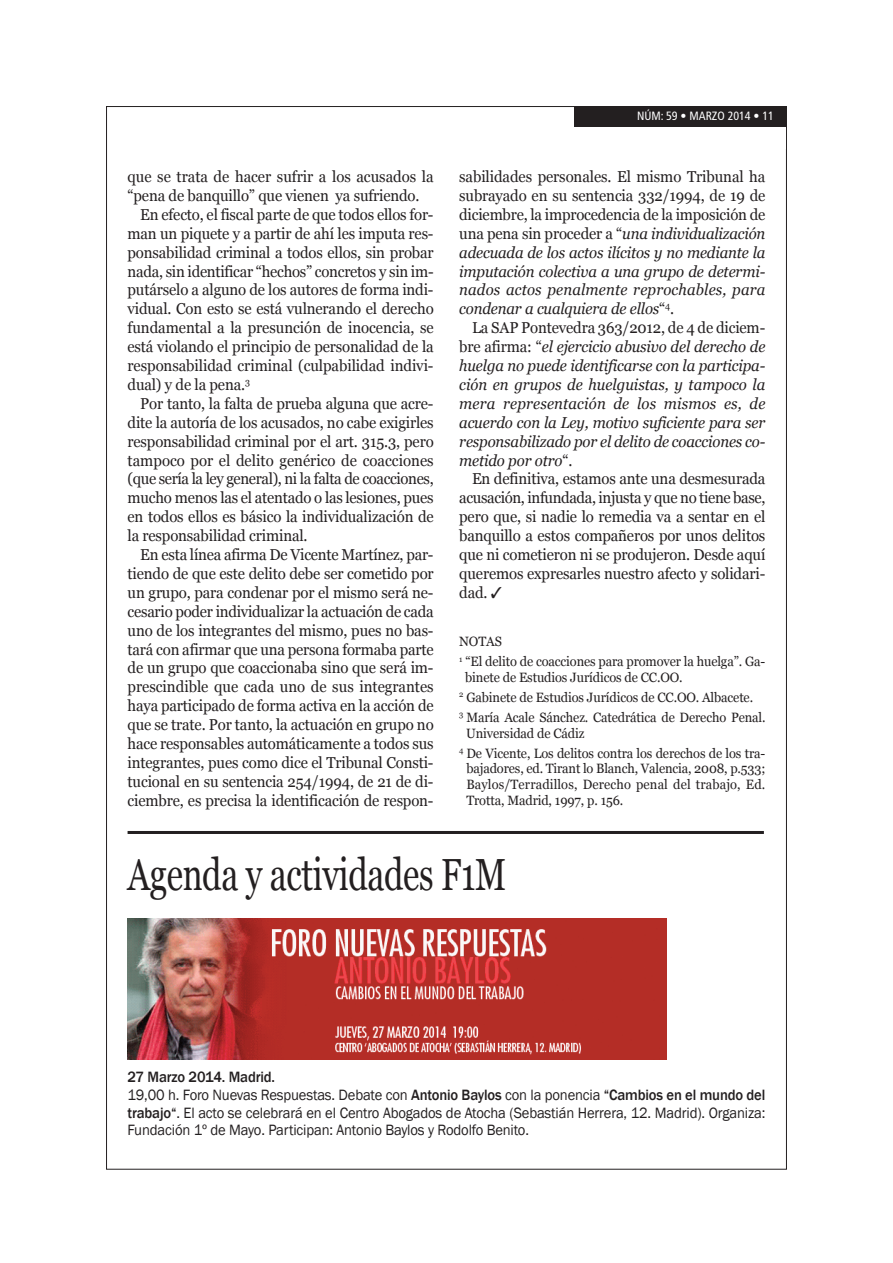
<style>
.page{position:relative;width:893px;height:1263px;background:#fff}
.page>*{position:absolute;margin:0;border:0;box-sizing:border-box;transform-origin:0 0}
.t1{font:45px "Georgia";letter-spacing:-.01em;color:#231f20;scale:.75 1}
.t2{font:15.75px/18.9px "Georgia";letter-spacing:-.01em;color:#231f20;text-align:justify;scale:.95 1}
.t3{font:italic 15.75px/18.9px "Georgia";letter-spacing:-.01em;color:#231f20;text-align:justify;scale:.95 1}
.t4{font:15.3px/17.5px "Franklin Gothic";letter-spacing:-.01em;color:#231f20;scale:.95 1}
.t5{font:13.5px/20px "Georgia";letter-spacing:-.01em;color:#231f20;scale:.95 1}
.t6{font:condensed 12px "Frutiger";color:#fff}
.s1{font-style:normal}
.s2{font-weight:500}
</style>
<div class="page">
<div style="left:574px;top:106px;width:213px;height:22px;background:#231f20"></div>
<hr style="left:128px;top:831px;width:636px;height:3px;background:#231f20">
<img style="left:128px;top:918px;width:538px;height:141px">
<p class="t2" style="left:128px;top:167px;width:324px">que se trata de hacer sufrir a los acusados la</p>
<p class="t2" style="left:128px;top:186px;width:309px">“pena de banquillo” que vienen ya sufriendo.</p>
<p class="t2" style="left:140px;top:205px;width:310px">En efecto, el fiscal parte de que todos ellos for-</p>
<p class="t2" style="left:128px;top:224px;width:324px">man un piquete y a partir de ahí les imputa res-</p>
<p class="t2" style="left:128px;top:243px;width:324px">ponsabilidad criminal a todos ellos, sin probar</p>
<p class="t2" style="left:128px;top:262px;width:324px">nada, sin identificar “hechos” concretos y sin im-</p>
<p class="t2" style="left:128px;top:280px;width:324px">putárselo a alguno de los autores de forma indi-</p>
<p class="t2" style="left:128px;top:299px;width:324px">vidual. Con esto se está vulnerando el derecho</p>
<p class="t2" style="left:128px;top:318px;width:324px">fundamental a la presunción de inocencia, se</p>
<p class="t2" style="left:128px;top:337px;width:324px">está violando el principio de personalidad de la</p>
<p class="t2" style="left:128px;top:356px;width:324px">responsabilidad criminal (culpabilidad indivi-</p>
<p class="t2" style="left:128px;top:375px;width:130px">dual) y de la pena.<sup>3</sup></p>
<p class="t2" style="left:140px;top:394px;width:310px">Por tanto, la falta de prueba alguna que acre-</p>
<p class="t2" style="left:128px;top:413px;width:324px">dite la autoría de los acusados, no cabe exigirles</p>
<p class="t2" style="left:128px;top:432px;width:324px">responsabilidad criminal por el art. 315.3, pero</p>
<p class="t2" style="left:128px;top:451px;width:324px">tampoco por el delito genérico de coacciones</p>
<p class="t2" style="left:128px;top:469px;width:324px">(que sería la ley general), ni la falta de coacciones,</p>
<p class="t2" style="left:128px;top:488px;width:324px">mucho menos las el atentado o las lesiones, pues</p>
<p class="t2" style="left:128px;top:507px;width:324px">en todos ellos es básico la individualización de</p>
<p class="t2" style="left:128px;top:526px;width:191px">la responsabilidad criminal.</p>
<p class="t2" style="left:140px;top:545px;width:310px">En esta línea afirma De Vicente Martínez, par-</p>
<p class="t2" style="left:128px;top:564px;width:324px">tiendo de que este delito debe ser cometido por</p>
<p class="t2" style="left:128px;top:583px;width:324px">un grupo, para condenar por el mismo será ne-</p>
<p class="t2" style="left:128px;top:602px;width:324px">cesario poder individualizar la actuación de cada</p>
<p class="t2" style="left:128px;top:621px;width:324px">uno de los integrantes del mismo, pues no bas-</p>
<p class="t2" style="left:128px;top:640px;width:324px">tará con afirmar que una persona formaba parte</p>
<p class="t2" style="left:128px;top:658px;width:324px">de un grupo que coaccionaba sino que será im-</p>
<p class="t2" style="left:128px;top:677px;width:324px">prescindible que cada uno de sus integrantes</p>
<p class="t2" style="left:128px;top:696px;width:324px">haya participado de forma activa en la acción de</p>
<p class="t2" style="left:128px;top:715px;width:324px">que se trate. Por tanto, la actuación en grupo no</p>
<p class="t2" style="left:128px;top:734px;width:324px">hace responsables automáticamente a todos sus</p>
<p class="t2" style="left:128px;top:753px;width:324px">integrantes, pues como dice el Tribunal Consti-</p>
<p class="t2" style="left:128px;top:772px;width:324px">tucional en su sentencia 254/1994, de 21 de di-</p>
<p class="t2" style="left:128px;top:791px;width:324px">ciembre, es precisa la identificación de respon-</p>
<p class="t6" style="left:637px;top:111px;width:138px">NÚM: 59 • MARZO 2014 • 11</p>
<p class="t3" style="left:459px;top:167px;width:324px"><span class="s1">sabilidades personales. El mismo Tribunal ha subrayado en su sentencia 332/1994, de 19 de diciembre, la improcedencia de la imposición de una pena sin proceder a “</span>una individualización adecuada de los actos ilícitos y no mediante la imputación colectiva a una grupo de determi&shy;nados actos penalmente reprochables, para condenar a cualquiera de ellos<span class="s1">“</span><sup>4</sup><span class="s1">.</span></p>
<p class="t3" style="left:459px;top:318px;width:324px;text-indent:13px"><span class="s1">la sAP Pontevedra 363/2012, de 4 de diciem&shy;bre afirma: “</span>el ejercicio abusivo del derecho de huelga no puede identificarse con la participa&shy;ción en grupos de huelguistas, y tampoco la mera representación de los mismos es, de acuerdo con la Ley, motivo suficiente para ser responsabilizado por el delito de coacciones co&shy;metido por otro<span class="s1">“.</span></p>
<p class="t2" style="left:459px;top:469px;width:324px;text-indent:13px">En definitiva, estamos ante una desmesurada acusación, infundada, injusta y que no tiene base, pero que, si nadie lo remedia va a sentar en el banquillo a estos compañeros por unos delitos que ni cometieron ni se produjeron. Desde aquí queremos expresarles nuestro afecto y solidari&shy;dad. ✓</p>
<p class="t5" style="left:459px;top:631px;width:324px">nOTAs<br><sup>1</sup> “El delito de coacciones para promover la huelga”. Ga-</p>
<p class="t5" style="left:459px;top:667px;width:324px;text-indent:6px">binete de Estudios Jurídicos de CC.OO.<br><sup>2</sup> Gabinete de Estudios Jurídicos de CC.OO. Albacete.<br><sup>3</sup> María Acale sánchez. Catedrática de Derecho Penal.</p>
<p class="t5" style="left:459px;top:723px;width:324px;text-indent:7px">Universidad de Cádiz<br><sup>4</sup> De Vicente, los delitos contra los derechos de los tra-</p>
<p class="t5" style="left:466px;top:761px;width:316px;line-height:15.8px;text-align:justify">bajadores, ed. Tirant lo Blanch, Valencia, 2008, p.533; Baylos/Terradillos, Derecho penal del trabajo, Ed.<br>Trotta, Madrid, 1997, p. 156.</p>
<h1 class="t1" style="left:128px;top:848px;width:507px">Agenda y actividades F1M</h1>
<p class="t4" style="left:128px;top:1068px;width:673px"><span class="s2">27 Marzo 2014. Madrid.<br></span>19,00 h. Foro Nuevas Respuestas. Debate con <span class="s2">Antonio Baylos</span> con la ponencia <span class="s2">“cambios en el mundo del trabajo“</span>. El acto se celebrará en el Centro Abogados de Atocha (Sebastián Herrera, 12. Madrid). Organiza:<br>Fundación 1º de Mayo. Participan: Antonio Baylos y Rodolfo Benito.</p>
</div>
